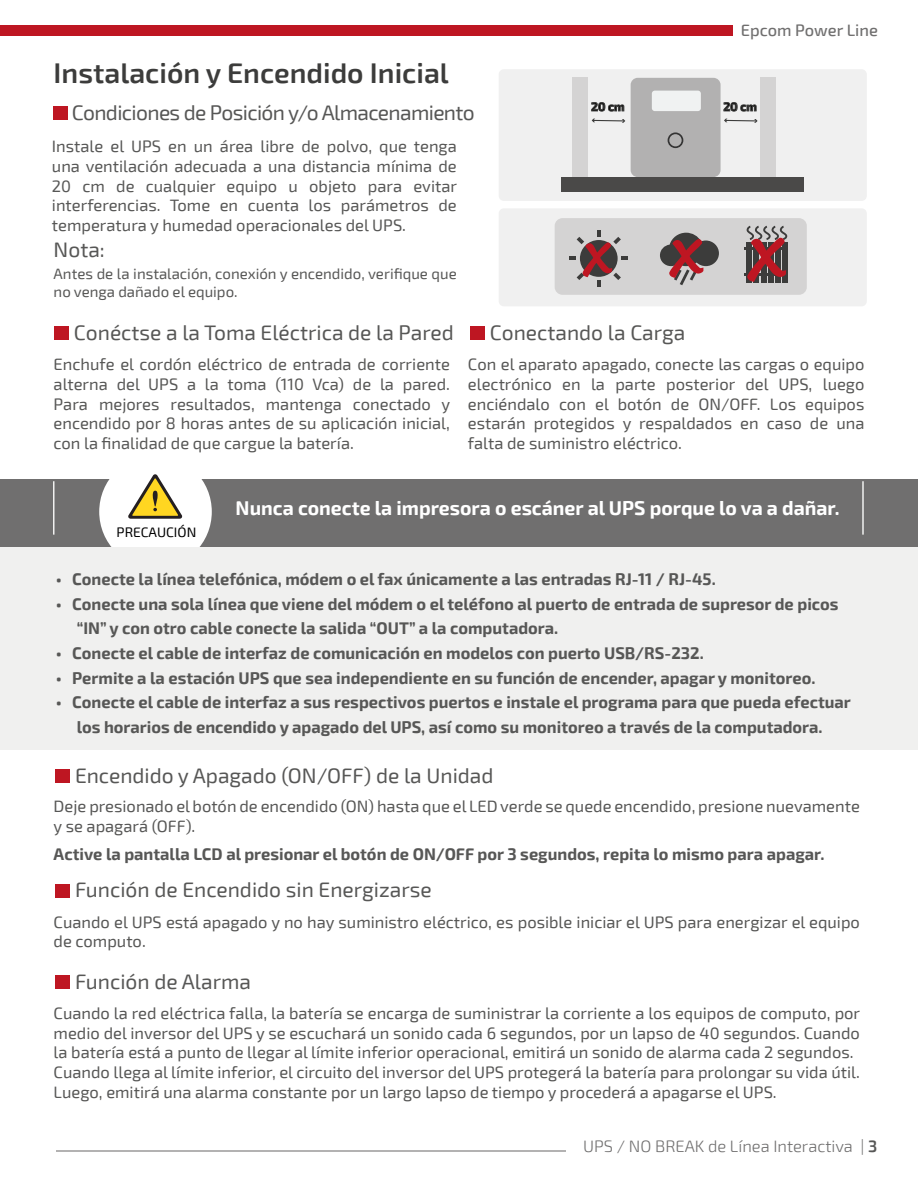
<style>
.page{position:relative;width:918px;height:1188px;background:#fff}
.page>*{position:absolute;margin:0;border:0;box-sizing:border-box;transform-origin:0 0}
.t1{font:600 28.5px "Exo 2";color:#3c3c3b}
.t2{font:21px "Exo 2";color:#575756}
.t3{font:21px "Exo 2";letter-spacing:-.03em;color:#575756}
.t4{font:700 19.5px "Exo 2";color:#fff}
.t5{font:16.5px/19.8px "Exo 2";color:#575756;text-align:justify}
.t6{font:700 16.5px/24.6px "Exo 2";color:#575756}
.t7{font:300 16.5px "Exo 2";color:#706f6f}
.t8{font:500 16.5px "Exo 2";color:#706f6f}
.t9{font:15px/18.6px "Exo 2";color:#575756}
.t10{font:13.65px "Exo 2";color:#000}
.t11{font:700 11.85px "Exo 2";color:#000}
.s1{font-weight:600;color:#575756}
</style>
<div class="page">
<div style="left:0;top:25px;width:732px;height:10px;background:#be1622"></div>
<hr style="left:56px;top:1150px;width:510px;height:2px;background:#b3b2b2">
<div style="left:471px;top:326px;width:14px;height:14px;background:#be1622"></div>
<div style="left:55px;top:326px;width:14px;height:14px;background:#be1622"></div>
<div style="left:56px;top:770px;width:14px;height:13px;background:#be1622"></div>
<div style="left:56px;top:884px;width:14px;height:13px;background:#be1622"></div>
<div style="left:56px;top:975px;width:14px;height:14px;background:#be1622"></div>
<div style="left:54px;top:107px;width:14px;height:13px;background:#be1622"></div>
<div style="left:0;top:479px;width:918px;height:69px;background:#706f6f"></div>
<div style="left:99px;top:455px;width:113px;height:113px;background:#fff;border-radius:50%"></div>
<svg style="left:128px;top:474px;width:54px;height:45px"></svg>
<hr style="left:53px;top:481px;width:2px;height:54px;background:#f0f0ef">
<hr style="left:862px;top:481px;width:2px;height:54px;background:#f0f0ef">
<div style="left:499px;top:208px;width:368px;height:98px;background:#f0f0f0;border-radius:5px"></div>
<div style="left:499px;top:69px;width:368px;height:132px;background:#f0f0f0;border-radius:5px"></div>
<div style="left:760px;top:78px;width:16px;height:99px;background:#d4d3d3"></div>
<div style="left:572px;top:78px;width:16px;height:99px;background:#d4d3d3"></div>
<div style="left:631px;top:78px;width:90px;height:99px;background:#b2b1b1;border-radius:7px"></div>
<svg style="left:592px;top:119px;width:33px;height:4px"></svg>
<svg style="left:724px;top:119px;width:34px;height:4px"></svg>
<div style="left:652px;top:91px;width:49px;height:20px;background:#f0f2f2;border-radius:3px"></div>
<svg style="left:668px;top:132px;width:15px;height:16px"></svg>
<div style="left:669px;top:134px;width:13px;height:12px;background:#b2b1b1;border-radius:50%"></div>
<div style="left:561px;top:177px;width:243px;height:14px;background:#4a4948"></div>
<div style="left:555px;top:218px;width:252px;height:77px;background:#d4d3d3;border-radius:8px"></div>
<div style="left:783px;top:242px;width:5px;height:40px;background:#3c3c3b"></div>
<svg style="left:569px;top:230px;width:59px;height:57px"></svg>
<svg style="left:744px;top:226px;width:43px;height:56px"></svg>
<svg style="left:660px;top:233px;width:59px;height:52px"></svg>
<div style="left:0;top:548px;width:918px;height:202px;background:#f0f0ef"></div>
<h1 class="t1" style="left:54px;top:57px;width:397px">Instalación y Encendido Inicial</h1>
<p class="t3" style="left:72px;top:100px;width:405px">Condiciones de Posición y/o Almacenamiento</p>
<p class="t5" style="left:52px;top:137px;width:407px">Instale el UPS en un área libre de polvo, que tenga una ventilación adecuada a una distancia mínima de 20 cm de cualquier equipo u objeto para evitar interferencias. Tome en cuenta los parámetros de temperatura y humedad operacionales del UPS.</p>
<p class="t9" style="left:54px;top:264px;width:405px">Antes de la instalación, conexión y encendido, verifique que no venga dañado el equipo.</p>
<p class="t2" style="left:54px;top:238px;width:53px">Nota:</p>
<p class="t8" style="left:741px;top:20px;width:139px">Epcom Power Line</p>
<p class="t11" style="left:591px;top:100px;width:35px">20 cm</p>
<p class="t11" style="left:723px;top:100px;width:35px">20 cm</p>
<p class="t2" style="left:74px;top:320px;width:381px">Conéctse a la Toma Eléctrica de la Pared</p>
<p class="t2" style="left:490px;top:320px;width:197px">Conectando la Carga</p>
<p class="t5" style="left:54px;top:355px;width:398px">Enchufe el cordón eléctrico de entrada de corriente alterna del UPS a la toma (110 Vca) de la pared.<br>Para mejores resultados, mantenga conectado y encendido por 8 horas antes de su aplicación inicial, con la finalidad de que cargue la batería.</p>
<p class="t5" style="left:468px;top:355px;width:398px">Con el aparato apagado, conecte las cargas o equipo electrónico en la parte posterior del UPS, luego enciéndalo con el botón de ON/OFF. Los equipos estarán protegidos y respaldados en caso de una falta de suministro eléctrico.</p>
<p class="t10" style="left:117px;top:524px;width:81px">PRECAUCIÓN</p>
<p class="t4" style="left:236px;top:497px;width:606px">Nunca conecte la impresora o escáner al UPS porque lo va a dañar.</p>
<p class="t6" style="left:56px;top:567px;width:662px">• Conecte la línea telefónica, módem o el fax únicamente a las entradas RJ-11 / RJ-45.</p>
<p class="t6" style="left:77px;top:592px;width:763px;text-indent:-21px">• Conecte una sola línea que viene del módem o el teléfono al puerto de entrada de supresor de picos “IN” y con otro cable conecte la salida “OUT” a la computadora.</p>
<p class="t6" style="left:56px;top:641px;width:650px">• Conecte el cable de interfaz de comunicación en modelos con puerto USB/RS-232.</p>
<p class="t6" style="left:56px;top:666px;width:761px">• Permite a la estación UPS que sea independiente en su función de encender, apagar y monitoreo.</p>
<p class="t6" style="left:56px;top:690px;width:797px;text-align:center">• Conecte el cable de interfaz a sus respectivos puertos e instale el programa para que pueda efectuar los horarios de encendido y apagado del UPS, así como su monitoreo a través de la computadora.</p>
<p class="t2" style="left:75px;top:763px;width:420px">Encendido y Apagado (ON/OFF) de la Unidad</p>
<p class="t5" style="left:54px;top:797px;width:808px">Deje presionado el botón de encendido (ON) hasta que el LED verde se quede encendido, presione nuevamente y se apagará (OFF).</p>
<p class="t6" style="left:54px;top:842px;width:772px">Active la pantalla LCD al presionar el botón de ON/OFF por 3 segundos, repita lo mismo para apagar.</p>
<p class="t2" style="left:75px;top:878px;width:358px">Función de Encendido sin Energizarse</p>
<p class="t5" style="left:54px;top:912px;width:808px">Cuando el UPS está apagado y no hay suministro eléctrico, es posible iniciar el UPS para energizar el equipo de computo.</p>
<p class="t2" style="left:75px;top:969px;width:178px">Función de Alarma</p>
<p class="t5" style="left:54px;top:1003px;width:808px;text-align:left">Cuando la red eléctrica falla, la batería se encarga de suministrar la corriente a los equipos de computo, por medio del inversor del UPS y se escuchará un sonido cada 6 segundos, por un lapso de 40 segundos. Cuando la batería está a punto de llegar al límite inferior operacional, emitirá un sonido de alarma cada 2 segundos.<br>Cuando llega al límite inferior, el circuito del inversor del UPS protegerá la batería para prolongar su vida útil.<br>Luego, emitirá una alarma constante por un largo lapso de tiempo y procederá a apagarse el UPS.</p>
<p class="t7" style="left:583px;top:1136px;width:296px">UPS / NO BREAK de Línea Interactiva | <span class="s1">3</span></p>
</div>
